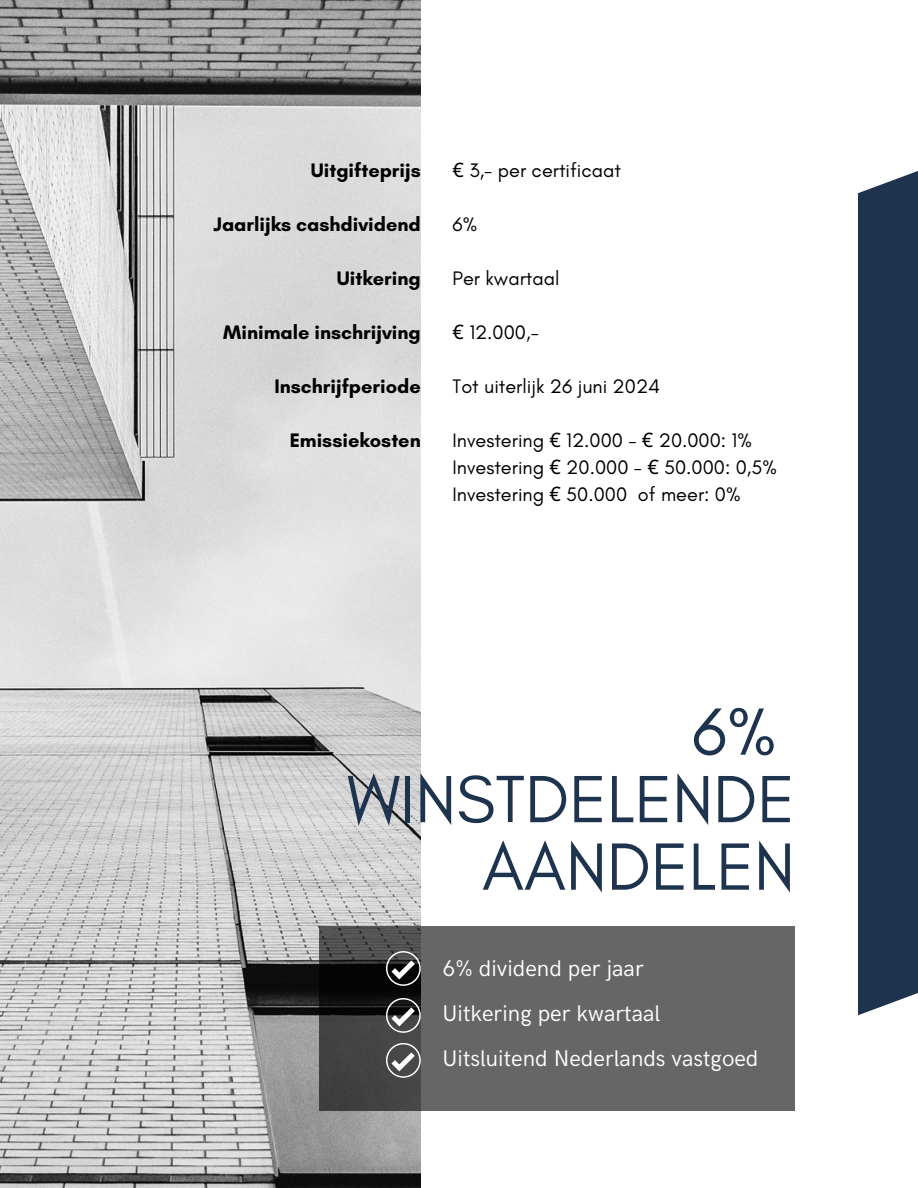
<style>
.page{position:relative;width:918px;height:1188px;background:#fff}
.page>*{position:absolute;margin:0;border:0;box-sizing:border-box;transform-origin:0 0}
.t1{font:67.95px/67.5px "Glacial Indifference";color:#1e344e;text-align:right}
.t2{font:22.8px "HK Grotesk";color:#fff}
.t3{font:19.95px "Glacial Indifference";color:#000}
.t4{font:700 19.95px "Glacial Indifference";color:#000}
.s1{font-family:"Noto Sans"}
</style>
<div class="page">
<img style="left:0;top:0;width:421px;height:1188px">
<svg style="left:319px;top:926px;width:476px;height:185px;background:#5d5d5d"></svg>
<div style="left:858px;top:171px;width:60px;height:844px;background:#1e344e"></div>
<svg style="left:386px;top:951px;width:35px;height:35px"></svg>
<svg style="left:386px;top:998px;width:35px;height:35px"></svg>
<svg style="left:386px;top:1043px;width:35px;height:35px"></svg>
<p class="t4" style="left:311px;top:158px;width:111px">Uitgifteprijs</p>
<p class="t4" style="left:214px;top:212px;width:209px">Jaarlijks cashdividend</p>
<h1 class="t4" style="left:337px;top:266px;width:85px">Uitkering</h1>
<p class="t4" style="left:223px;top:320px;width:199px">Minimale inschrijving</p>
<h2 class="t4" style="left:274px;top:374px;width:148px">Inschrijfperiode</h2>
<p class="t4" style="left:290px;top:428px;width:133px">Emissiekosten</p>
<h3 class="t3" style="left:453px;top:158px;width:170px"><span class="s1">€</span> 3,- per certificaat</h3>
<h3 class="t3" style="left:453px;top:212px;width:26px">6%</h3>
<h3 class="t3" style="left:453px;top:266px;width:108px">Per kwartaal</h3>
<h3 class="t3" style="left:453px;top:320px;width:88px"><span class="s1">€</span> 12.000,-</h3>
<p class="t3" style="left:453px;top:374px;width:209px">Tot uiterlijk 26 juni 2024</p>
<p class="t3" style="left:453px;top:428px;width:301px">Investering <span class="s1">€</span> 12.000 - <span class="s1">€</span> 20.000: 1%</p>
<p class="t3" style="left:453px;top:455px;width:326px">Investering <span class="s1">€</span> 20.000 - <span class="s1">€</span> 50.000: 0,5%</p>
<p class="t3" style="left:453px;top:482px;width:290px">Investering <span class="s1">€</span> 50.000 of meer: 0%</p>
<h3 class="t1" style="left:347px;top:697px;width:449px">6%<br>WINSTDELENDE<br>AANDELEN</h3>
<h3 class="t2" style="left:443px;top:956px;width:203px">6% dividend per jaar</h3>
<p class="t2" style="left:443px;top:1001px;width:219px">Uitkering per kwartaal</p>
<p class="t2" style="left:443px;top:1045px;width:317px">Uitsluitend Nederlands vastgoed</p>
</div>
